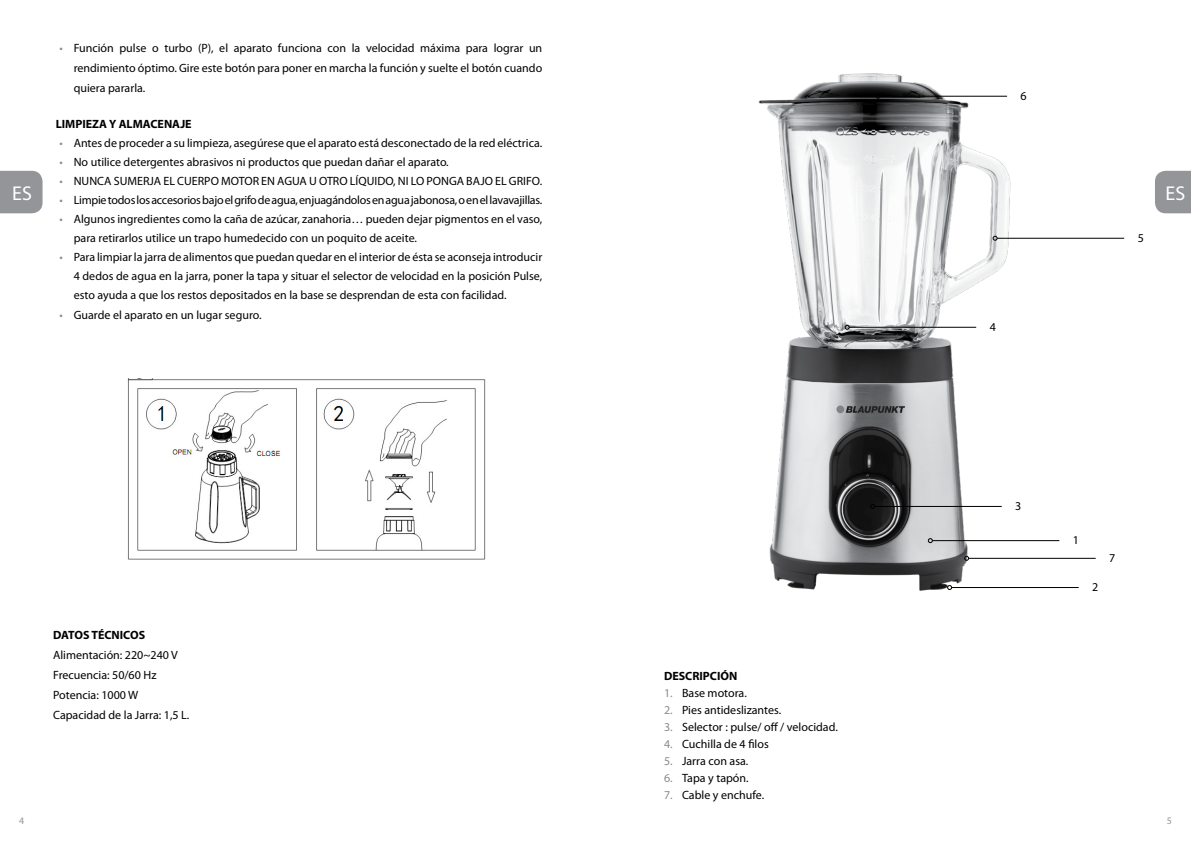
<style>
.page{position:relative;width:1191px;height:842px;background:#fff}
.page>*{position:absolute;margin:0;border:0;box-sizing:border-box;transform-origin:0 0}
.t1{font:20px "Myriad Pro";color:#fff}
.t2{font:12px/20px "Myriad Pro";color:#000;text-align:justify}
.t3{font:12px "Myriad Pro";letter-spacing:-.02em;color:#000}
.t4{font:700 12px "Myriad Pro";color:#000}
.t5{font:10px "Myriad Pro";color:#939598}
.s1{color:#898b8e}
</style>
<div class="page">
<div style="left:0;top:171px;width:43px;height:42px;background:#939598"></div>
<svg style="left:1169px;top:171px;width:22px;height:42px"></svg>
<img style="left:127px;top:378px;width:359px;height:182px">
<img style="left:758px;top:73px;width:411px;height:518px">
<hr style="left:932px;top:540px;width:127px;height:1px;background:#000">
<svg style="left:927px;top:538px;width:5px;height:5px"></svg>
<hr style="left:951px;top:587px;width:127px;height:1px;background:#000">
<svg style="left:947px;top:585px;width:5px;height:5px"></svg>
<hr style="left:874px;top:506px;width:127px;height:1px;background:#000">
<svg style="left:870px;top:504px;width:5px;height:5px"></svg>
<hr style="left:849px;top:327px;width:127px;height:1px;background:#000">
<svg style="left:844px;top:325px;width:5px;height:5px"></svg>
<hr style="left:997px;top:238px;width:127px;height:1px;background:#000">
<svg style="left:992px;top:236px;width:5px;height:5px"></svg>
<hr style="left:880px;top:96px;width:127px;height:1px;background:#000">
<svg style="left:875px;top:94px;width:5px;height:5px"></svg>
<hr style="left:968px;top:558px;width:127px;height:1px;background:#000">
<svg style="left:964px;top:556px;width:5px;height:5px"></svg>
<p class="t2" style="left:74px;top:37px;width:470px;text-indent:-14px"><span class="s1">•</span> Función pulse o turbo (P), el aparato funciona con la velocidad máxima para lograr un rendimiento óptimo. Gire este botón para poner en marcha la función y suelte el botón cuando quiera pararla.</p>
<p class="t4" style="left:56px;top:116px;width:137px">LIMPIEZA Y ALMACENAJE</p>
<p class="t2" style="left:60px;top:132px;width:484px"><span class="s1">•</span> Antes de proceder a su limpieza, asegúrese que el aparato está desconectado de la red eléctrica.</p>
<p class="t2" style="left:60px;top:151px;width:391px"><span class="s1">•</span> No utilice detergentes abrasivos ni productos que puedan dañar el aparato.</p>
<p class="t2" style="left:60px;top:170px;width:484px"><span class="s1">•</span> NUNCA SUMERJA EL CUERPO MOTOR EN AGUA U OTRO LÍQUIDO, NI LO PONGA BAJO EL GRIFO.</p>
<p class="t3" style="left:60px;top:192px;width:484px"><span class="s1">•</span> Limpie todos los accesorios bajo el grifo de agua, enjuagándolos en agua jabonosa, o en el lavavajillas.</p>
<p class="t2" style="left:74px;top:209px;width:470px;line-height:19px;text-indent:-14px"><span class="s1">•</span> Algunos ingredientes como la caña de azúcar, zanahoria… pueden dejar pigmentos en el vaso, para retirarlos utilice un trapo humedecido con un poquito de aceite.</p>
<p class="t2" style="left:74px;top:247px;width:470px;line-height:19px;text-indent:-14px"><span class="s1">•</span> Para limpiar la jarra de alimentos que puedan quedar en el interior de ésta se aconseja introducir 4 dedos de agua en la jarra, poner la tapa y situar el selector de velocidad en la posición Pulse, esto ayuda a que los restos depositados en la base se desprendan de esta con facilidad.</p>
<p class="t2" style="left:60px;top:304px;width:203px"><span class="s1">•</span> Guarde el aparato en un lugar seguro.</p>
<p class="t2" style="left:1020px;top:85px;width:8px">6</p>
<h1 class="t1" style="left:12px;top:181px;width:21px">ES</h1>
<h1 class="t1" style="left:1165px;top:181px;width:21px">ES</h1>
<p class="t2" style="left:1137px;top:228px;width:8px">5</p>
<p class="t2" style="left:989px;top:317px;width:8px">4</p>
<p class="t4" style="left:53px;top:627px;width:93px">DATOS TÉCNICOS</p>
<p class="t2" style="left:53px;top:644px;width:138px;text-align:left">Alimentación: 220~240 V<br>Frecuencia: 50/60 Hz<br>Potencia: 1000 W<br>Capacidad de la Jarra: 1,5 L.</p>
<p class="t4" style="left:664px;top:668px;width:75px">DESCRIPCIÓN</p>
<p class="t2" style="left:664px;top:683px;width:84px"><span class="s1">1.</span> Base motora.</p>
<p class="t2" style="left:664px;top:700px;width:119px"><span class="s1">2.</span> Pies antideslizantes.</p>
<p class="t2" style="left:664px;top:717px;width:175px"><span class="s1">3.</span> Selector : pulse/ off / velocidad.</p>
<p class="t2" style="left:664px;top:734px;width:106px"><span class="s1">4.</span> Cuchilla de 4 filos</p>
<p class="t2" style="left:664px;top:751px;width:86px"><span class="s1">5.</span> Jarra con asa.</p>
<p class="t2" style="left:664px;top:768px;width:86px"><span class="s1">6.</span> Tapa y tapón.</p>
<p class="t2" style="left:664px;top:785px;width:102px"><span class="s1">7.</span> Cable y enchufe.</p>
<p class="t2" style="left:1015px;top:496px;width:8px">3</p>
<p class="t2" style="left:1072px;top:530px;width:8px">1</p>
<p class="t2" style="left:1092px;top:577px;width:8px">2</p>
<p class="t2" style="left:1109px;top:548px;width:8px">7</p>
<p class="t5" style="left:19px;top:814px;width:7px">4</p>
<p class="t5" style="left:1166px;top:814px;width:7px">5</p>
</div>
